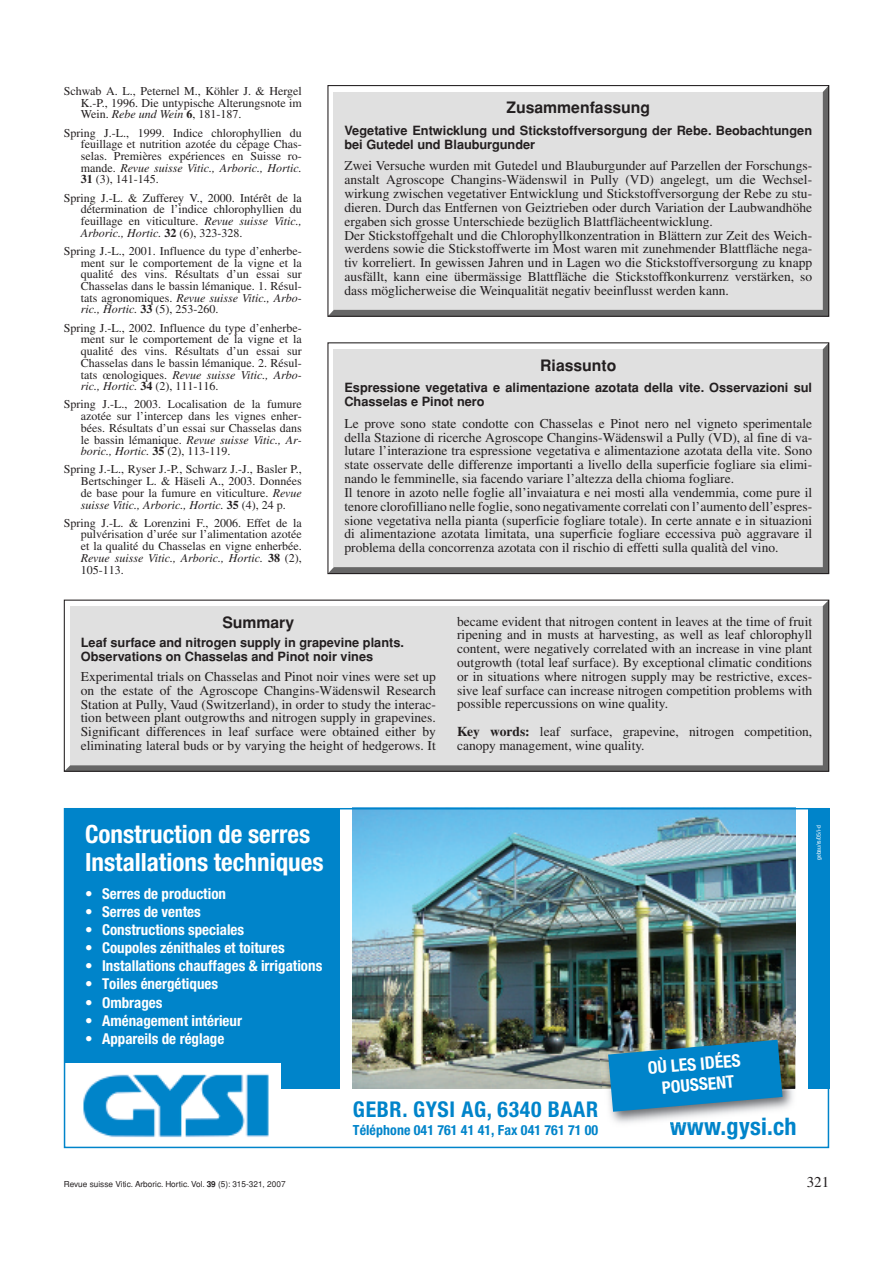
<style>
.page{position:relative;width:893px;height:1263px;background:#fff}
.page>*{position:absolute;margin:0;border:0;box-sizing:border-box;transform-origin:0 0}
.t1{font:25.2px/27.8px "Helvetica Neue Bold Cond+OTZAKJ";color:#fff}
.t2{font:24.15px "Helvetica Neue Bold Cond+OTZAKJ";letter-spacing:.01em;color:#0084ca}
.t3{font:21.75px "Helvetica Neue Bold Cond+OTZAKJ";letter-spacing:.03em;color:#0084ca}
.t4{font:17.25px/20.7px "Helvetica Neue Bold Cond+OTZAKJ";color:#fff;text-align:center}
.t5{font:700 15.75px "Helvetica";color:#231f20}
.t6{font:15px "Helvetica Neue Bold Cond+OTZAKJ";color:#fff}
.t7{font:15px "Times";color:#231f20}
.t8{font:13.95px "Helvetica Neue Bold Cond+OTZAKJ";letter-spacing:.005em;color:#0084ca}
.t9{font:13.5px/13.8px "Times";color:#231f20}
.t10{font:700 12.75px/13.8px "Helvetica";color:#231f20}
.t11{font:12px/11.7px "Times";color:#231f20;text-align:justify}
.t12{font:8.25px "Helvetica";color:#231f20}
.t13{font:6px "Helvetica Neue Condensed+UHALMA";color:#fff}
.s1{font-style:italic}
.s2{font-weight:700}
</style>
<div class="page">
<div style="left:329px;top:87px;width:498px;height:228px;background:#e0e0e0"></div>
<div style="left:329px;top:345px;width:498px;height:227px;background:#e0e0e0"></div>
<div style="left:66px;top:602px;width:761px;height:168px;background:#e0e0e0"></div>
<div style="left:64px;top:600px;width:765px;height:172px;border:1px solid #231f20"></div>
<div style="left:327px;top:85px;width:502px;height:232px;border:1px solid #231f20"></div>
<div style="left:327px;top:342px;width:502px;height:232px;border:1px solid #231f20"></div>
<img style="left:63px;top:807px;width:767px;height:342px">
<p class="t11" style="left:81px;top:86px;width:223px;text-indent:-17px">Schwab A. L., Peternel M., Köhler J. &amp; Hergel K.-P., 1996. Die untypische Alterungsnote im Wein. <span class="s1">Rebe und Wein</span> <span class="s2">6</span>, 181-187.</p>
<p class="t11" style="left:81px;top:128px;width:223px;text-indent:-17px">Spring J.-L., 1999. Indice chlorophyllien du feuillage et nutrition azotée du cépage Chas&shy;selas. Premières expériences en Suisse ro&shy;mande. <span class="s1">Revue suisse Vitic., Arboric., Hortic.<br></span><span class="s2">31</span> (3), 141-145.</p>
<p class="t11" style="left:81px;top:193px;width:223px;text-indent:-17px">Spring J.-L. &amp; Zufferey V., 2000. Intérêt de la détermination de l’indice chlorophyllien du feuillage en viticulture. <span class="s1">Revue suisse Vitic., Arboric., Hortic.</span> <span class="s2">32</span> (6), 323-328.</p>
<p class="t11" style="left:81px;top:246px;width:223px;text-indent:-17px">Spring J.-L., 2001. Influence du type d’enherbe&shy;ment sur le comportement de la vigne et la qualité des vins. Résultats d’un essai sur Chasselas dans le bassin lémanique. 1. Résul&shy;tats agronomiques. <span class="s1">Revue suisse Vitic., Arbo&shy;ric., Hortic.</span> <span class="s2">33</span> (5), 253-260.</p>
<p class="t11" style="left:81px;top:323px;width:223px;text-indent:-17px">Spring J.-L., 2002. Influence du type d’enherbe&shy;ment sur le comportement de la vigne et la qualité des vins. Résultats d’un essai sur Chasselas dans le bassin lémanique. 2. Résul&shy;tats œnologiques. <span class="s1">Revue suisse Vitic., Arbo&shy;ric., Hortic.</span> <span class="s2">34</span> (2), 111-116.</p>
<p class="t11" style="left:81px;top:400px;width:223px;text-indent:-17px">Spring J.-L., 2003. Localisation de la fumure azotée sur l’intercep dans les vignes enher&shy;bées. Résultats d’un essai sur Chasselas dans le bassin lémanique. <span class="s1">Revue suisse Vitic., Ar&shy;boric., Hortic.</span> <span class="s2">35</span> (2), 113-119.</p>
<p class="t11" style="left:81px;top:465px;width:223px;text-indent:-17px">Spring J.-L., Ryser J.-P., Schwarz J.-J., Basler P., Bertschinger L. &amp; Häseli A., 2003. Données de base pour la fumure en viticulture. <span class="s1">Revue suisse Vitic., Arboric., Hortic.</span> <span class="s2">35</span> (4), 24 p.</p>
<p class="t11" style="left:81px;top:518px;width:223px;text-indent:-17px">Spring J.-L. &amp; Lorenzini F., 2006. Effet de la pulvérisation d’urée sur l’alimentation azotée et la qualité du Chasselas en vigne enherbée.<br><span class="s1">Revue suisse Vitic., Arboric., Hortic.</span> <span class="s2">38</span> (2), 105-113.</p>
<p class="t5" style="left:507px;top:99px;width:145px">Zusammenfassung</p>
<p class="t10" style="left:344px;top:124px;width:469px">Vegetative Entwicklung und Stickstoffversorgung der Rebe. Beobachtungen bei Gutedel und Blauburgunder</p>
<p class="t9" style="left:344px;top:160px;width:469px">Zwei Versuche wurden mit Gutedel und Blauburgunder auf Parzellen der Forschungs&shy;anstalt Agroscope Changins-Wädenswil in Pully (VD) angelegt, um die Wechsel&shy;wirkung zwischen vegetativer Entwicklung und Stickstoffversorgung der Rebe zu stu&shy;dieren. Durch das Entfernen von Geiztrieben oder durch Variation der Laubwandhöhe ergaben sich grosse Unterschiede bezüglich Blattflächeentwicklung.<br>Der Stickstoffgehalt und die Chlorophyllkonzentration in Blättern zur Zeit des Weich&shy;werdens sowie die Stickstoffwerte im Most waren mit zunehmender Blattfläche nega&shy;tiv korreliert. In gewissen Jahren und in Lagen wo die Stickstoffversorgung zu knapp ausfällt, kann eine übermässige Blattfläche die Stickstoffkonkurrenz verstärken, so dass möglicherweise die Weinqualität negativ beeinflusst werden kann.</p>
<p class="t5" style="left:540px;top:356px;width:78px">Riassunto</p>
<p class="t10" style="left:344px;top:381px;width:469px">Espressione vegetativa e alimentazione azotata della vite. Osservazioni sul<br>Chasselas e Pinot nero</p>
<p class="t9" style="left:344px;top:418px;width:469px">Le prove sono state condotte con Chasselas e Pinot nero nel vigneto sperimentale della Stazione di ricerche Agroscope Changins-Wädenswil a Pully (VD), al fine di va&shy;lutare l’interazione tra espressione vegetativa e alimentazione azotata della vite. Sono state osservate delle differenze importanti a livello della superficie fogliare sia elimi&shy;nando le femminelle, sia facendo variare l’altezza della chioma fogliare.<br>Il tenore in azoto nelle foglie all’invaiatura e nei mosti alla vendemmia, come pure il tenore clorofilliano nelle foglie, sono negativamente correlati con l’aumento dell’espres&shy;sione vegetativa nella pianta (superficie fogliare totale). In certe annate e in situazioni di alimentazione azotata limitata, una superficie fogliare eccessiva può aggravare il problema della concorrenza azotata con il rischio di effetti sulla qualità del vino.</p>
<p class="t5" style="left:222px;top:613px;width:73px">Summary</p>
<p class="t10" style="left:81px;top:636px;width:325px">Leaf surface and nitrogen supply in grapevine plants.<br>Observations on Chasselas and Pinot noir vines</p>
<p class="t9" style="left:81px;top:671px;width:357px;text-align:justify">Experimental trials on Chasselas and Pinot noir vines were set up on the estate of the Agroscope Changins-Wädenswil Research Station at Pully, Vaud (Switzerland), in order to study the interac&shy;tion between plant outgrowths and nitrogen supply in grapevines.<br>Significant differences in leaf surface were obtained either by eliminating lateral buds or by varying the height of hedgerows. It</p>
<p class="t9" style="left:457px;top:615px;width:357px;text-align:justify">became evident that nitrogen content in leaves at the time of fruit ripening and in musts at harvesting, as well as leaf chlorophyll content, were negatively correlated with an increase in vine plant outgrowth (total leaf surface). By exceptional climatic conditions or in situations where nitrogen supply may be restrictive, exces&shy;sive leaf surface can increase nitrogen competition problems with possible repercussions on wine quality.</p>
<p class="t9" style="left:457px;top:726px;width:357px"><span class="s2">Key words:</span> leaf surface, grapevine, nitrogen competition, canopy management, wine quality.</p>
<h1 class="t1" style="left:85px;top:822px;width:240px">Construction de serres<br>Installations techniques</h1>
<p class="t6" style="left:85px;top:889px;width:142px">• Serres de production</p>
<p class="t6" style="left:85px;top:907px;width:117px">• Serres de ventes</p>
<p class="t6" style="left:85px;top:925px;width:161px">• Constructions speciales</p>
<p class="t6" style="left:85px;top:943px;width:201px">• Coupoles zénithales et toitures</p>
<p class="t6" style="left:85px;top:961px;width:239px">• Installations chauffages &amp; irrigations</p>
<p class="t6" style="left:85px;top:979px;width:135px">• Toiles énergétiques</p>
<p class="t6" style="left:85px;top:997px;width:79px">• Ombrages</p>
<p class="t6" style="left:85px;top:1015px;width:159px">• Aménagement intérieur</p>
<p class="t6" style="left:85px;top:1033px;width:141px">• Appareils de réglage</p>
<p class="t13" style="left:816px;top:860px;width:36px;rotate:-90deg">gebau/rs/05/i-d</p>
<p class="t4" style="left:647px;top:1059px;width:94px;rotate:-5deg">OÙ LES IDÉES<br>POUSSENT</p>
<h3 class="t3" style="left:353px;top:1101px;width:247px">GEBR. GYSI AG, 6340 BAAR</h3>
<p class="t8" style="left:353px;top:1125px;width:247px">Téléphone 041 761 41 41, Fax 041 761 71 00</p>
<h2 class="t2" style="left:670px;top:1118px;width:128px">www.gysi.ch</h2>
<p class="t12" style="left:64px;top:1179px;width:223px">Revue suisse Vitic. Arboric. Hortic. Vol. <span class="s2">39</span> (5): 315-321, 2007</p>
<p class="t7" style="left:807px;top:1176px;width:24px">321</p>
</div>
